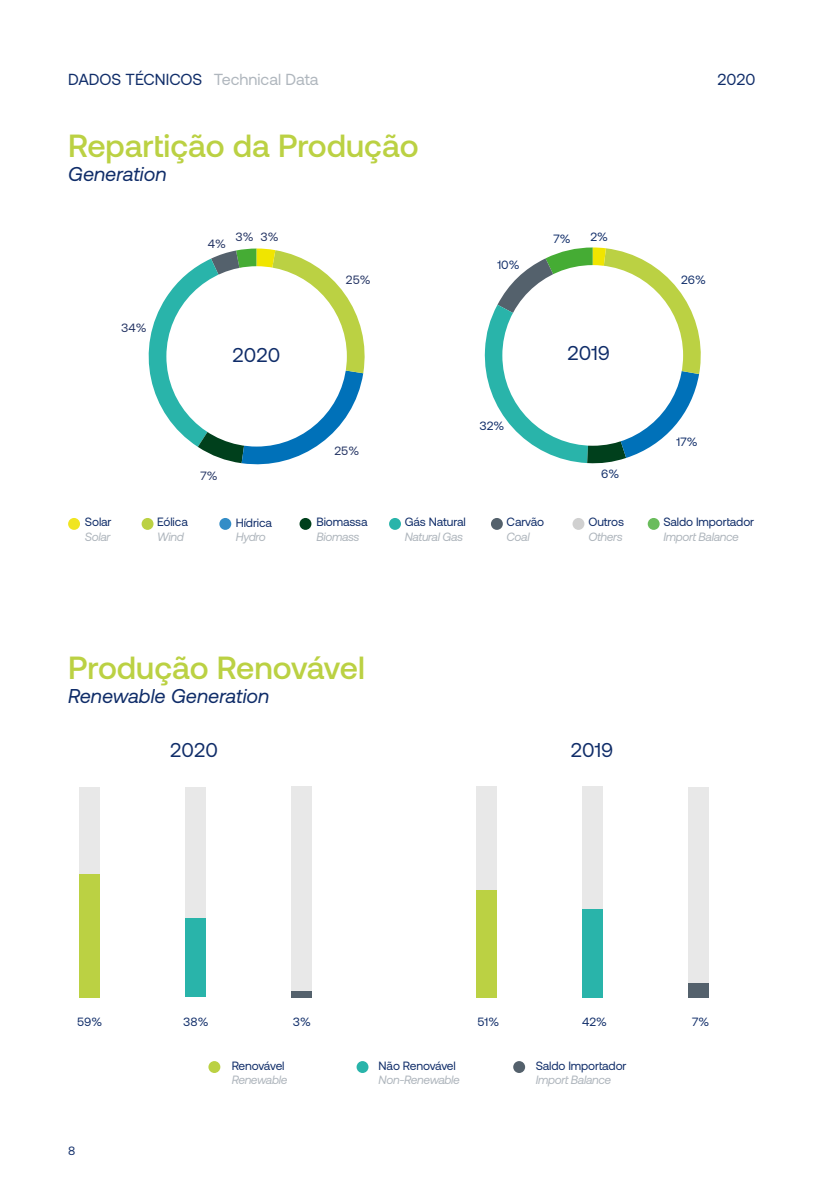
<style>
.page{position:relative;width:840px;height:1191px;background:#fff}
.page>*{position:absolute;margin:0;border:0;box-sizing:border-box;transform-origin:0 0}
.t1{font:500 32px "Aeonik";color:#bbd143}
.t2{font:italic 20px "Aeonik";color:#102d69}
.t3{font:20px "Aeonik";color:#102d69}
.t4{font:16px "Aeonik";color:#102d69}
.t5{font:12px "Aeonik";letter-spacing:-.01em;color:#102d69}
.t6{font:italic 12px "Aeonik";letter-spacing:-.03em;color:#afb6bd}
.t7{font:12px "Aeonik";color:#233363}
.s1{color:#afb6bd}
</style>
<div class="page">
<svg style="left:484px;top:247px;width:217px;height:217px"></svg>
<div style="left:502px;top:265px;width:180px;height:181px;background:#fff;border-radius:50%"></div>
<div style="left:208px;top:1061px;width:12px;height:12px;background:#bbd143;border-radius:50%"></div>
<div style="left:356px;top:1061px;width:12px;height:12px;background:#29b4aa;border-radius:50%"></div>
<div style="left:513px;top:1061px;width:12px;height:12px;background:#54616c;border-radius:50%"></div>
<svg style="left:219px;top:518px;width:12px;height:12px"></svg>
<div style="left:68px;top:518px;width:12px;height:12px;background:#f0e522;border-radius:50%"></div>
<div style="left:299px;top:518px;width:12px;height:12px;background:#00401c;border-radius:50%"></div>
<div style="left:141px;top:518px;width:12px;height:12px;background:#bbd143;border-radius:50%"></div>
<div style="left:389px;top:518px;width:12px;height:12px;background:#29b4aa;border-radius:50%"></div>
<div style="left:490px;top:518px;width:12px;height:12px;background:#54616c;border-radius:50%"></div>
<div style="left:572px;top:518px;width:12px;height:12px;background:#d0d0d0;border-radius:50%"></div>
<svg style="left:647px;top:518px;width:12px;height:12px"></svg>
<svg style="left:148px;top:248px;width:217px;height:217px"></svg>
<div style="left:166px;top:266px;width:180px;height:180px;background:#fff;border-radius:50%"></div>
<div style="left:476px;top:890px;width:20px;height:107px;background:#bbd143"></div>
<div style="left:582px;top:909px;width:20px;height:88px;background:#29b4aa"></div>
<div style="left:688px;top:982px;width:20px;height:15px;background:#54616c"></div>
<div style="left:476px;top:787px;width:20px;height:103px;background:#e8e8e8"></div>
<div style="left:582px;top:787px;width:20px;height:122px;background:#e8e8e8"></div>
<div style="left:688px;top:787px;width:20px;height:195px;background:#e8e8e8"></div>
<div style="left:79px;top:873px;width:21px;height:124px;background:#bbd143"></div>
<div style="left:185px;top:917px;width:21px;height:80px;background:#29b4aa"></div>
<div style="left:291px;top:991px;width:21px;height:6px;background:#54616c"></div>
<div style="left:79px;top:787px;width:21px;height:86px;background:#e8e8e8"></div>
<div style="left:185px;top:787px;width:21px;height:130px;background:#e8e8e8"></div>
<div style="left:291px;top:787px;width:21px;height:204px;background:#e8e8e8"></div>
<h3 class="t4" style="left:68px;top:71px;width:252px">DADOS TÉCNICOS <span class="s1">Technical Data</span></h3>
<h3 class="t4" style="left:717px;top:71px;width:40px">2020</h3>
<h1 class="t1" style="left:68px;top:127px;width:352px">Repartição da Produção</h1>
<h2 class="t2" style="left:68px;top:163px;width:100px">Generation</h2>
<p class="t7" style="left:208px;top:237px;width:20px">4%</p>
<p class="t7" style="left:235px;top:230px;width:19px">3%</p>
<p class="t7" style="left:260px;top:230px;width:19px">3%</p>
<p class="t5" style="left:553px;top:232px;width:19px">7%</p>
<p class="t5" style="left:590px;top:230px;width:19px">2%</p>
<p class="t5" style="left:497px;top:258px;width:24px">10%</p>
<p class="t7" style="left:346px;top:273px;width:26px">25%</p>
<p class="t5" style="left:680px;top:274px;width:26px">26%</p>
<p class="t7" style="left:121px;top:321px;width:27px">34%</p>
<h2 class="t3" style="left:232px;top:344px;width:49px">2020</h2>
<h2 class="t3" style="left:567px;top:342px;width:44px">2019</h2>
<p class="t5" style="left:479px;top:419px;width:26px">32%</p>
<p class="t7" style="left:334px;top:444px;width:26px">25%</p>
<p class="t5" style="left:676px;top:435px;width:23px">17%</p>
<p class="t7" style="left:200px;top:469px;width:19px">7%</p>
<p class="t5" style="left:601px;top:467px;width:20px">6%</p>
<p class="t5" style="left:85px;top:515px;width:28px">Solar</p>
<p class="t6" style="left:85px;top:530px;width:27px">Solar</p>
<p class="t5" style="left:157px;top:515px;width:32px">Eólica</p>
<p class="t6" style="left:157px;top:530px;width:28px">Wind</p>
<p class="t5" style="left:236px;top:516px;width:38px">Hídrica</p>
<p class="t6" style="left:236px;top:530px;width:31px">Hydro</p>
<p class="t5" style="left:316px;top:515px;width:53px">Biomassa</p>
<p class="t6" style="left:316px;top:530px;width:45px">Biomass</p>
<p class="t5" style="left:404px;top:515px;width:62px">Gás Natural</p>
<p class="t6" style="left:404px;top:530px;width:60px">Natural Gas</p>
<p class="t5" style="left:506px;top:515px;width:39px">Carvão</p>
<p class="t6" style="left:506px;top:530px;width:25px">Coal</p>
<p class="t5" style="left:588px;top:515px;width:37px">Outros</p>
<p class="t6" style="left:588px;top:530px;width:36px">Others</p>
<p class="t5" style="left:663px;top:515px;width:92px">Saldo Importador</p>
<p class="t6" style="left:663px;top:530px;width:77px">Import Balance</p>
<h1 class="t1" style="left:68px;top:650px;width:298px">Produção Renovável</h1>
<h2 class="t2" style="left:68px;top:685px;width:203px">Renewable Generation</h2>
<h2 class="t3" style="left:170px;top:739px;width:49px">2020</h2>
<h2 class="t3" style="left:570px;top:739px;width:44px">2019</h2>
<p class="t5" style="left:77px;top:1015px;width:26px">59%</p>
<p class="t5" style="left:183px;top:1015px;width:27px">38%</p>
<p class="t5" style="left:293px;top:1015px;width:19px">3%</p>
<p class="t5" style="left:477px;top:1015px;width:23px">51%</p>
<p class="t5" style="left:582px;top:1015px;width:26px">42%</p>
<p class="t5" style="left:691px;top:1015px;width:19px">7%</p>
<p class="t5" style="left:68px;top:1144px;width:9px">8</p>
<p class="t5" style="left:231px;top:1058px;width:54px">Renovável</p>
<p class="t6" style="left:231px;top:1073px;width:57px">Renewable</p>
<p class="t5" style="left:378px;top:1058px;width:79px">Não Renovável</p>
<p class="t6" style="left:378px;top:1073px;width:83px">Non-Renewable</p>
<p class="t5" style="left:535px;top:1058px;width:92px">Saldo Importador</p>
<p class="t6" style="left:535px;top:1073px;width:77px">Import Balance</p>
</div>
